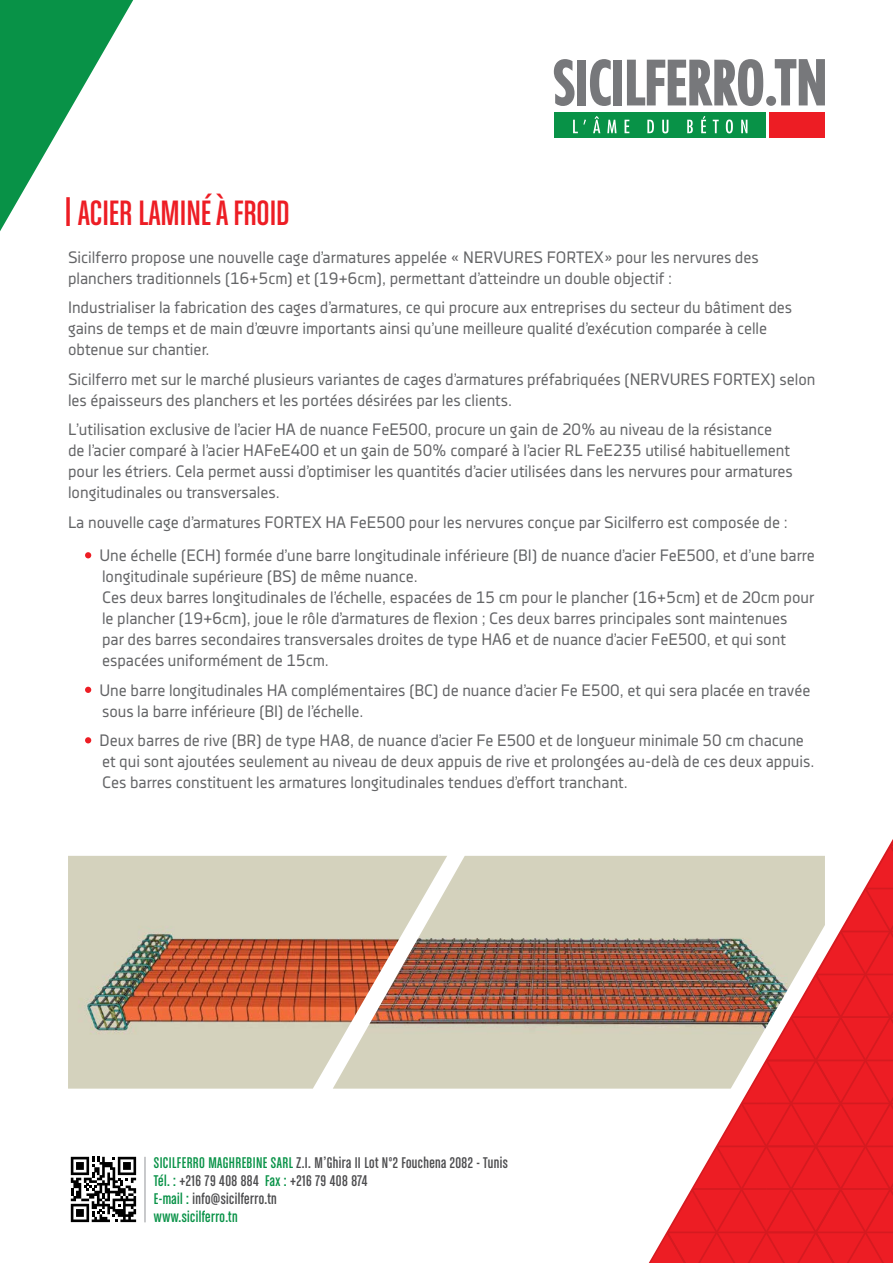
<style>
.page{position:relative;width:893px;height:1263px;background:#fff}
.page>*{position:absolute;margin:0;border:0;box-sizing:border-box;transform-origin:0 0}
.t1{font:37.5px "Chalet Comprime Cologne Eighty";color:#ed1d24}
.t2{font:16.5px/21px "Decima Nova Pro";color:#636466}
.t3{font:16.5px/18px "Chalet Comprime Cologne Sixty";letter-spacing:.025em;color:#4d4d4f}
.s1{color:#089247}
</style>
<div class="page">
<img style="left:447px;top:856px;width:132px;height:233px">
<hr style="left:145px;top:1157px;width:1px;height:65px;background:#939598">
<svg style="left:71px;top:1157px;width:65px;height:65px"></svg>
<svg style="left:590px;top:59px;width:21px;height:47px"></svg>
<svg style="left:554px;top:59px;width:20px;height:47px"></svg>
<div style="left:577px;top:60px;width:9px;height:45px;background:#77787b"></div>
<div style="left:613px;top:60px;width:9px;height:45px;background:#77787b"></div>
<svg style="left:627px;top:59px;width:198px;height:47px"></svg>
<div style="left:554px;top:113px;width:212px;height:25px;background:#089247"></div>
<div style="left:769px;top:113px;width:56px;height:25px;background:#ed1d24"></div>
<svg style="left:573px;top:120px;width:13px;height:13px"></svg>
<svg style="left:593px;top:116px;width:7px;height:17px"></svg>
<svg style="left:607px;top:120px;width:10px;height:13px"></svg>
<svg style="left:625px;top:120px;width:4px;height:13px"></svg>
<svg style="left:647px;top:120px;width:7px;height:13px"></svg>
<svg style="left:662px;top:120px;width:6px;height:13px"></svg>
<svg style="left:687px;top:120px;width:6px;height:13px"></svg>
<svg style="left:701px;top:116px;width:5px;height:17px"></svg>
<svg style="left:713px;top:120px;width:6px;height:13px"></svg>
<svg style="left:726px;top:120px;width:7px;height:13px"></svg>
<svg style="left:741px;top:120px;width:6px;height:13px"></svg>
<svg style="left:0;top:0;width:133px;height:231px"></svg>
<svg style="left:85px;top:552px;width:6px;height:6px"></svg>
<svg style="left:85px;top:687px;width:6px;height:6px"></svg>
<svg style="left:85px;top:737px;width:6px;height:6px"></svg>
<svg style="left:66px;top:197px;width:4px;height:29px"></svg>
<svg style="left:579px;top:839px;width:314px;height:424px"></svg>
<img style="left:68px;top:856px;width:379px;height:233px">
<h1 class="t1" style="left:78px;top:192px;width:213px">ACIER LAMINÉ À FROID</h1>
<p class="t2" style="left:68px;top:247px;width:692px">Sicilferro propose une nouvelle cage d’armatures appelée « NERVURES FORTEX» pour les nervures des planchers traditionnels (16+5cm) et (19+6cm), permettant d’atteindre un double objectif :</p>
<p class="t2" style="left:68px;top:297px;width:726px">Industrialiser la fabrication des cages d’armatures, ce qui procure aux entreprises du secteur du bâtiment des gains de temps et de main d’œuvre importants ainsi qu’une meilleure qualité d’exécution comparée à celle obtenue sur chantier.</p>
<p class="t2" style="left:68px;top:369px;width:749px">Sicilferro met sur le marché plusieurs variantes de cages d’armatures préfabriquées (NERVURES FORTEX) selon les épaisseurs des planchers et les portées désirées par les clients.</p>
<p class="t2" style="left:68px;top:419px;width:726px">L’utilisation exclusive de l’acier HA de nuance FeE500, procure un gain de 20% au niveau de la résistance de l’acier comparé à l’acier HAFeE400 et un gain de 50% comparé à l’acier RL FeE235 utilisé habituellement pour les étriers. Cela permet aussi d’optimiser les quantités d’acier utilisées dans les nervures pour armatures longitudinales ou transversales.</p>
<p class="t2" style="left:99px;top:505px;width:717px;line-height:33.8px;text-indent:-31px">La nouvelle cage d’armatures FORTEX HA FeE500 pour les nervures conçue par Sicilferro est composée de :<br>Une échelle (ECH) formée d’une barre longitudinale inférieure (BI) de nuance d’acier FeE500, et d’une barre</p>
<p class="t2" style="left:102px;top:566px;width:714px">longitudinale supérieure (BS) de même nuance.<br>Ces deux barres longitudinales de l’échelle, espacées de 15 cm pour le plancher (16+5cm) et de 20cm pour le plancher (19+6cm), joue le rôle d’armatures de flexion ; Ces deux barres principales sont maintenues<br>par des barres secondaires transversales droites de type HA6 et de nuance d’acier FeE500, et qui sont espacées uniformément de 15cm.</p>
<p class="t2" style="left:99px;top:680px;width:712px">Une barre longitudinales HA complémentaires (BC) de nuance d’acier Fe E500, et qui sera placée en travée sous la barre inférieure (BI) de l’échelle.</p>
<p class="t2" style="left:99px;top:730px;width:716px">Deux barres de rive (BR) de type HA8, de nuance d’acier Fe E500 et de longueur minimale 50 cm chacune et qui sont ajoutées seulement au niveau de deux appuis de rive et prolongées au-delà de ces deux appuis.<br>Ces barres constituent les armatures longitudinales tendues d’effort tranchant.</p>
<p class="t3" style="left:154px;top:1154px;width:355px"><span class="s1">sicilferro maghrebine sarl</span> Z.I. M’Ghira II Lot N°2 Fouchena 2082 - Tunis <span class="s1">Tél. :</span> +216 79 408 884 <span class="s1">Fax :</span> +216 79 408 874<br><span class="s1">E-mail :</span> info@sicilferro.tn<br><span class="s1">www.sicilferro.tn</span></p>
</div>
